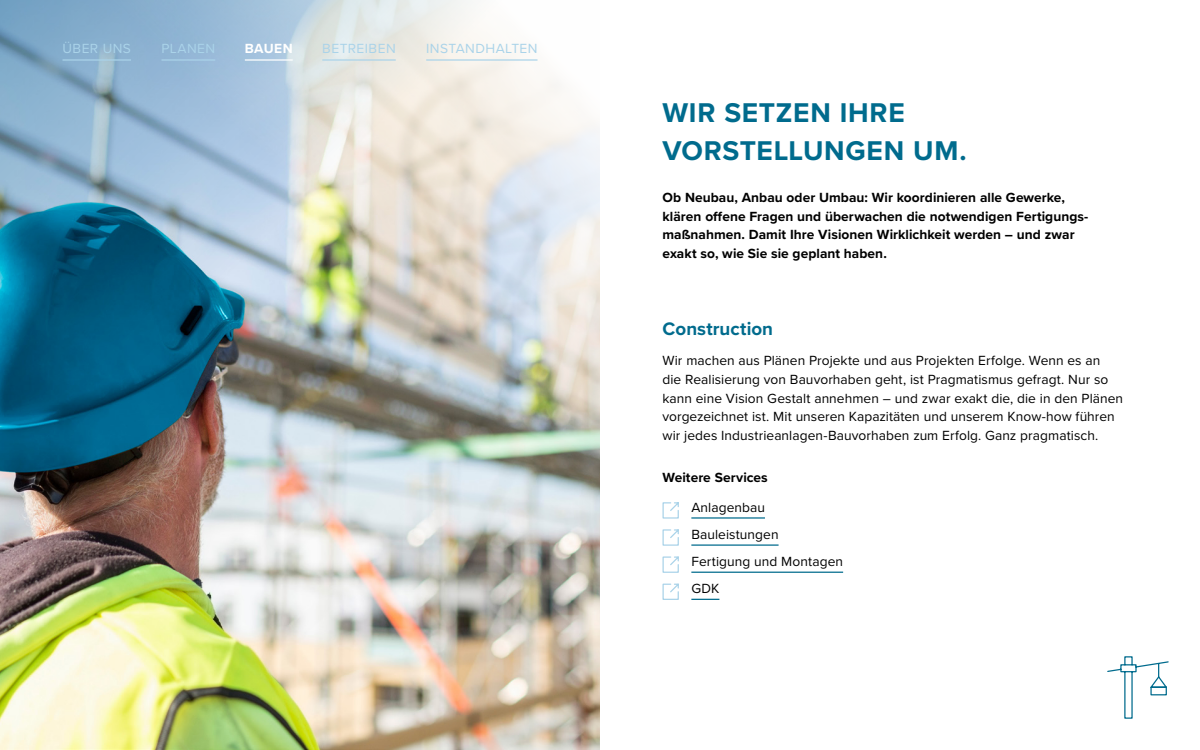
<style>
.page{position:relative;width:1200px;height:750px;background:#fff}
.page>*{position:absolute;margin:0;border:0;box-sizing:border-box;transform-origin:0 0}
.t1{font:700 28.12px/37.5px "Proxima Nova";letter-spacing:.025em;color:#006b8d}
.t2{font:700 18.75px "Proxima Nova";letter-spacing:.005em;color:#006b8d}
.t3{font:13.75px/18.8px "Proxima Nova";letter-spacing:.005em;color:#000}
.t4{font:700 13.75px/18.8px "Proxima Nova";letter-spacing:.005em;color:#000}
.t5{font:13.75px "Proxima Nova";letter-spacing:.035em;color:#aad3e9}
.t6{font:700 13.75px "Proxima Nova";letter-spacing:.025em;color:#fff}
</style>
<div class="page">
<img style="left:0;top:594px;width:600px;height:156px">
<img style="left:0;top:0;width:600px;height:594px">
<svg style="left:691px;top:599px;width:28px;height:1px"></svg>
<svg style="left:662px;top:583px;width:17px;height:17px"></svg>
<hr style="left:691px;top:517px;width:74px;height:2px;background:#006b8d">
<svg style="left:662px;top:502px;width:17px;height:17px"></svg>
<hr style="left:691px;top:544px;width:88px;height:2px;background:#006b8d">
<svg style="left:662px;top:529px;width:17px;height:17px"></svg>
<hr style="left:691px;top:572px;width:152px;height:1px;background:#006b8d">
<svg style="left:662px;top:556px;width:17px;height:17px"></svg>
<svg style="left:1107px;top:656px;width:62px;height:63px"></svg>
<hr style="left:426px;top:59px;width:111px;height:2px;background:#aad3e9">
<hr style="left:245px;top:59px;width:48px;height:2px;background:#fff">
<hr style="left:161px;top:59px;width:54px;height:2px;background:#aad3e9">
<hr style="left:62px;top:59px;width:69px;height:2px;background:#aad3e9">
<hr style="left:322px;top:59px;width:74px;height:2px;background:#aad3e9">
<p class="t5" style="left:62px;top:38px;width:70px">ÜBER UNS</p>
<p class="t5" style="left:161px;top:38px;width:55px">PLANEN</p>
<p class="t6" style="left:245px;top:38px;width:49px">BAUEN</p>
<p class="t5" style="left:322px;top:38px;width:75px">BETREIBEN</p>
<p class="t5" style="left:426px;top:38px;width:113px">INSTANDHALTEN</p>
<h1 class="t1" style="left:662px;top:93px;width:306px">WIR SETZEN IHRE<br>VORSTELLUNGEN UM.</h1>
<p class="t4" style="left:662px;top:188px;width:425px">Ob Neubau, Anbau oder Umbau: Wir koordinieren alle Gewerke, klären offene Fragen und überwachen die notwendigen Fertigungs--- maßnahmen. Damit Ihre Visionen Wirklichkeit werden – und zwar exakt so, wie Sie sie geplant haben.</p>
<h2 class="t2" style="left:662px;top:315px;width:112px">Construction</h2>
<p class="t3" style="left:662px;top:350px;width:462px">Wir machen aus Plänen Projekte und aus Projekten Erfolge. Wenn es an<br>die Realisierung von Bauvorhaben geht, ist Pragmatismus gefragt. Nur so kann eine Vision Gestalt annehmen – und zwar exakt die, die in den Plänen vorgezeichnet ist. Mit unseren Kapazitäten und unserem Know-how führen wir jedes Industrieanlagen-Bauvorhaben zum Erfolg. Ganz pragmatisch.</p>
<p class="t4" style="left:662px;top:468px;width:107px">Weitere Services</p>
<p class="t3" style="left:691px;top:493px;width:153px;line-height:27.1px">Anlagenbau<br>Bauleistungen<br>Fertigung und Montagen</p>
<p class="t3" style="left:691px;top:579px;width:30px">GDK</p>
</div>
